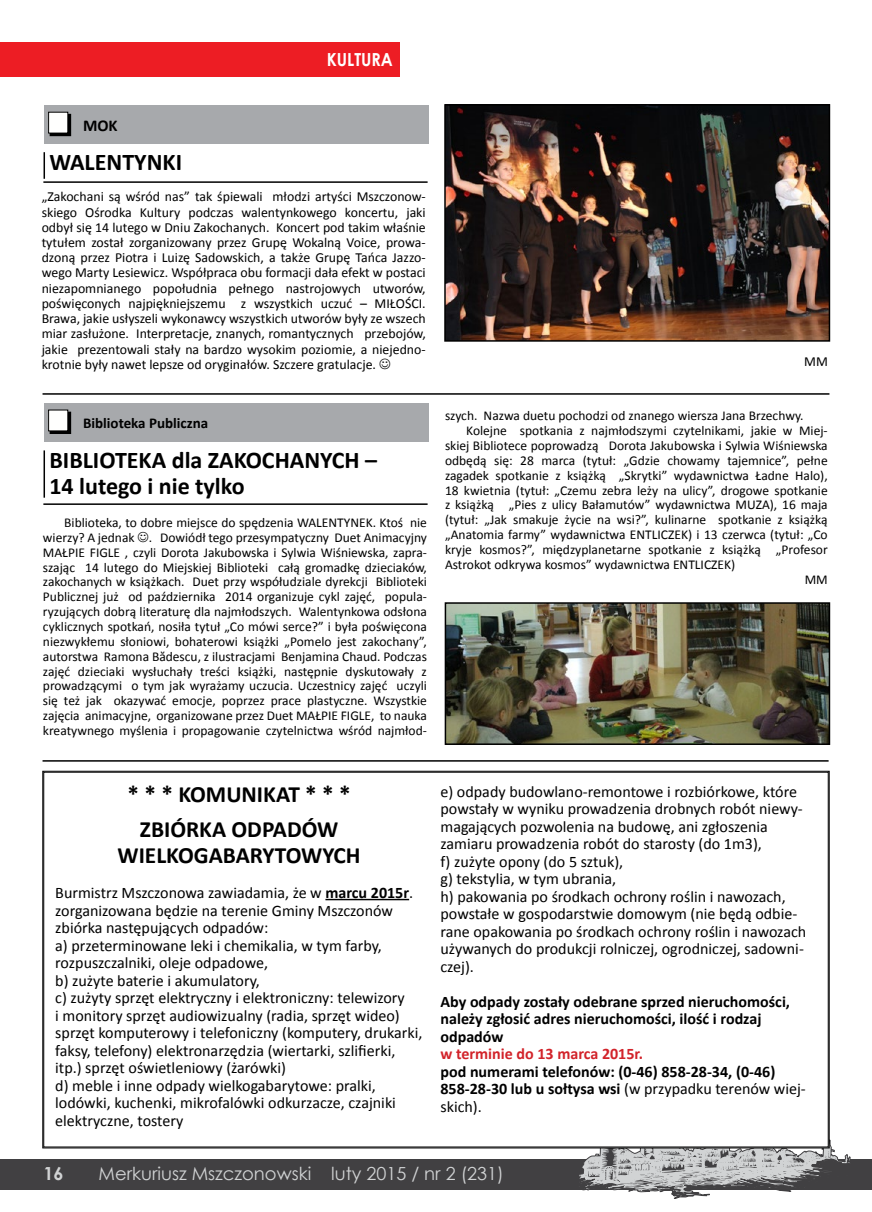
<style>
.page{position:relative;width:872px;height:1212px;background:#fff}
.page>*{position:absolute;margin:0;border:0;box-sizing:border-box;transform-origin:0 0}
.t1{font:700 24px/26.4px "Calibri";color:#000}
.t2{font:700 23.4px/35.2px "Calibri";color:#000;text-align:center}
.t3{font:18px "Century Gothic";color:#d1d3d4}
.t4{font:700 18px "Century Gothic";color:#fff;scale:.9 1}
.t5{font:700 18px "Century Gothic";color:#d1d3d4}
.t6{font:700 16.5px "Calibri";color:#000}
.t7{font:16.05px/17.5px "Calibri";color:#000}
.t8{font:700 16.05px/17.5px "Calibri";color:#000}
.t9{font:700 16.05px "Calibri";color:#d2232a}
.t10{font:700 15px "Calibri";color:#000}
.t11{font:13.8px/15.3px "Calibri";color:#000;text-align:justify}
.t12{font:13.5px/14.9px "Calibri";color:#000;text-align:justify}
.s1{font-weight:700}
.s2{font-weight:400}
</style>
<div class="page">
<div style="left:0;top:1159px;width:872px;height:30px;background:#414042"></div>
<svg style="left:578px;top:1110px;width:272px;height:88px"></svg>
<svg style="left:42px;top:771px;width:787px;height:377px"></svg>
<hr style="left:325px;top:899px;width:84px;height:1px;background:#000">
<img style="left:447px;top:107px;width:380px;height:232px">
<div style="left:444px;top:104px;width:386px;height:238px;border:2px solid #000"></div>
<img style="left:448px;top:605px;width:379px;height:137px">
<div style="left:445px;top:602px;width:385px;height:143px;border:2px solid #000"></div>
<hr style="left:43px;top:760px;width:785px;height:2px;background:#000">
<hr style="left:43px;top:393px;width:786px;height:2px;background:#000">
<div style="left:44px;top:403px;width:385px;height:38px;background:#a7a9ac"></div>
<div style="left:50px;top:412px;width:21px;height:22px;border:2px solid #000"></div>
<div style="left:49px;top:410px;width:19px;height:21px;background:#fffffe"></div>
<div style="left:48px;top:410px;width:20px;height:21px;border:1px solid #000"></div>
<hr style="left:44px;top:450px;width:1px;height:48px;background:#000">
<hr style="left:43px;top:503px;width:384px;height:2px;background:#000">
<div style="left:44px;top:105px;width:385px;height:39px;background:#a7a9ac"></div>
<div style="left:50px;top:114px;width:21px;height:22px;border:2px solid #000"></div>
<div style="left:49px;top:112px;width:19px;height:21px;background:#fffffe"></div>
<div style="left:48px;top:112px;width:20px;height:21px;border:1px solid #000"></div>
<svg style="left:44px;top:152px;width:1px;height:27px"></svg>
<hr style="left:43px;top:181px;width:384px;height:2px;background:#000">
<div style="left:0;top:43px;width:400px;height:34px;background:#ed1d24"></div>
<h3 class="t4" style="left:327px;top:46px;width:75px">KULTURA</h3>
<h3 class="t4" style="left:302px;top:46px;width:102px">W NUMERZE</h3>
<p class="t6" style="left:83px;top:115px;width:36px">MOK</p>
<h1 class="t1" style="left:49px;top:148px;width:134px">WALENTYNKI</h1>
<p class="t11" style="left:42px;top:189px;width:386px">„Zakochani są wśród nas” tak śpiewali młodzi artyści Mszczonow&shy;skiego Ośrodka Kultury podczas walentynkowego koncertu, jaki odbył się 14 lutego w Dniu Zakochanych. Koncert pod takim właśnie tytułem został zorganizowany przez Grupę Wokalną Voice, prowa&shy;dzoną przez Piotra i Luizę Sadowskich, a także Grupę Tańca Jazzo&shy;wego Marty Lesiewicz. Współpraca obu formacji dała efekt w postaci niezapomnianego popołudnia pełnego nastrojowych utworów, poświęconych najpiękniejszemu z wszystkich uczuć – MIŁOŚCI.<br>Brawa, jakie usłyszeli wykonawcy wszystkich utworów były ze wszech miar zasłużone. Interpretacje, znanych, romantycznych przebojów, jakie prezentowali stały na bardzo wysokim poziomie, a niejedno&shy;krotnie były nawet lepsze od oryginałów. Szczere gratulacje.</p>
<p class="t10" style="left:83px;top:414px;width:127px">Biblioteka Publiczna</p>
<h1 class="t1" style="left:49px;top:446px;width:329px">BIBLIOTEKA dla ZAKOCHANYCH –<br>14 lutego i nie tylko</h1>
<p class="t12" style="left:43px;top:515px;width:385px;text-indent:21px">Biblioteka, to dobre miejsce do spędzenia WALENTYNEK. Ktoś nie wierzy? A jednak . Dowiódł tego przesympatyczny Duet Animacyjny MAŁPIE FIGLE , czyli Dorota Jakubowska i Sylwia Wiśniewska, zapra&shy;szając 14 lutego do Miejskiej Biblioteki całą gromadkę dzieciaków, zakochanych w książkach. Duet przy współudziale dyrekcji Biblioteki Publicznej już od października 2014 organizuje cykl zajęć, popula&shy;ryzujących dobrą literaturę dla najmłodszych. Walentynkowa odsłona cyklicznych spotkań, nosiła tytuł „Co mówi serce?” i była poświęcona niezwykłemu słoniowi, bohaterowi książki „Pomelo jest zakochany”, autorstwa Ramona Bădescu, z ilustracjami Benjamina Chaud. Podczas zajęć dzieciaki wysłuchały treści książki, następnie dyskutowały z prowadzącymi o tym jak wyrażamy uczucia. Uczestnicy zajęć uczyli się też jak okazywać emocje, poprzez prace plastyczne. Wszystkie zajęcia animacyjne, organizowane przez Duet MAŁPIE FIGLE, to nauka kreatywnego myślenia i propagowanie czytelnictwa wśród najmłod-</p>
<p class="t11" style="left:804px;top:354px;width:25px">MM</p>
<p class="t12" style="left:445px;top:408px;width:360px">szych. Nazwa duetu pochodzi od znanego wiersza Jana Brzechwy.</p>
<p class="t12" style="left:466px;top:423px;width:363px">Kolejne spotkania z najmłodszymi czytelnikami, jakie w Miej-</p>
<p class="t12" style="left:445px;top:438px;width:384px">skiej Bibliotece poprowadzą Dorota Jakubowska i Sylwia Wiśniewska</p>
<p class="t12" style="left:445px;top:453px;width:384px">odbędą się: 28 marca (tytuł: „Gdzie chowamy tajemnice”, pełne</p>
<p class="t12" style="left:445px;top:468px;width:384px">zagadek spotkanie z książką „Skrytki” wydawnictwa Ładne Halo),</p>
<p class="t12" style="left:445px;top:483px;width:384px">18 kwietnia (tytuł: „Czemu zebra leży na ulicy”, drogowe spotkanie</p>
<p class="t12" style="left:445px;top:498px;width:384px">z książką „Pies z ulicy Bałamutów” wydawnictwa MUZA), 16 maja</p>
<p class="t12" style="left:445px;top:512px;width:384px">(tytuł: „Jak smakuje życie na wsi?”, kulinarne spotkanie z książką</p>
<p class="t12" style="left:445px;top:527px;width:384px">„Anatomia farmy” wydawnictwa ENTLICZEK) i 13 czerwca (tytuł: „Co</p>
<p class="t12" style="left:445px;top:542px;width:384px">kryje kosmos?”, międzyplanetarne spotkanie z książką „Profesor</p>
<p class="t12" style="left:445px;top:557px;width:292px">Astrokot odkrywa kosmos” wydawnictwa ENTLICZEK)</p>
<p class="t12" style="left:804px;top:572px;width:25px">MM</p>
<h2 class="t2" style="left:128px;top:777px;width:224px">* * * KOMUNIKAT * * *<br>ZBIÓRKA ODPADÓW</h2>
<h2 class="t2" style="left:118px;top:838px;width:244px">WIELKOGABARYTOWYCH</h2>
<p class="t7" style="left:55px;top:884px;width:368px">Burmistrz Mszczonowa zawiadamia, że w <span class="s1">marcu 2015r</span>. zorganizowana będzie na terenie Gminy Mszczonów zbiórka następujących odpadów:<br>a) przeterminowane leki i chemikalia, w tym farby, rozpuszczalniki, oleje odpadowe,<br>b) zużyte baterie i akumulatory,<br>c) zużyty sprzęt elektryczny i elektroniczny: telewizory<br>i monitory sprzęt audiowizualny (radia, sprzęt wideo) sprzęt komputerowy i telefoniczny (komputery, drukarki, faksy, telefony) elektronarzędzia (wiertarki, szlifierki, itp.) sprzęt oświetleniowy (żarówki)<br>d) meble i inne odpady wielkogabarytowe: pralki, lodówki, kuchenki, mikrofalówki odkurzacze, czajniki elektryczne, tostery</p>
<p class="t7" style="left:440px;top:782px;width:367px">e) odpady budowlano-remontowe i rozbiórkowe, które powstały w wyniku prowadzenia drobnych robót niewy&shy;magających pozwolenia na budowę, ani zgłoszenia zamiaru prowadzenia robót do starosty (do 1m3),<br>f) zużyte opony (do 5 sztuk),<br>g) tekstylia, w tym ubrania,<br>h) pakowania po środkach ochrony roślin i nawozach, powstałe w gospodarstwie domowym (nie będą odbie&shy;rane opakowania po środkach ochrony roślin i nawozach używanych do produkcji rolniczej, ogrodniczej, sadowni&shy;czej).</p>
<p class="t8" style="left:440px;top:993px;width:351px">Aby odpady zostały odebrane sprzed nieruchomości, należy zgłosić adres nieruchomości, ilość i rodzaj odpadów</p>
<p class="t9" style="left:440px;top:1044px;width:204px">w terminie do 13 marca 2015r.</p>
<p class="t8" style="left:440px;top:1063px;width:367px">pod numerami telefonów: (0-46) 858-28-34, (0-46)<br>858-28-30 lub u sołtysa wsi <span class="s2">(w przypadku terenów wiej&shy;skich).</span></p>
<h3 class="t5" style="left:43px;top:1159px;width:22px">16</h3>
<h3 class="t3" style="left:98px;top:1161px;width:407px">Merkuriusz Mszczonowski luty 2015 / nr 2 (231)</h3>
</div>
